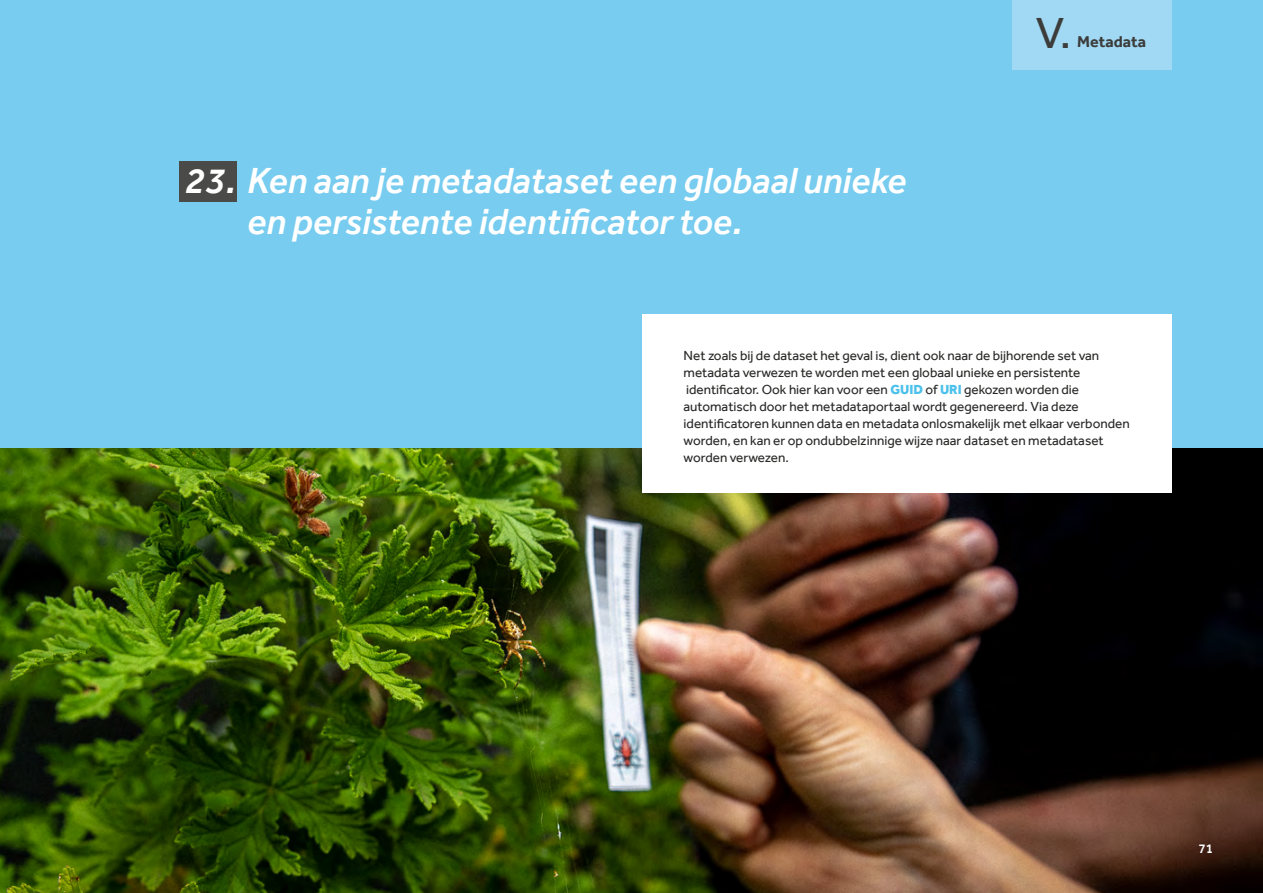
<style>
.page{position:relative;width:1263px;height:893px;background:#77ccef}
.page>*{position:absolute;margin:0;border:0;box-sizing:border-box;transform-origin:0 0}
.t1{font:44.7px "Effra";color:#3c3c3b}
.t2{font:italic 500 37.35px/41.2px "Effra";color:#fff}
.t3{font:700 16.2px "Effra";color:#3c3c3b}
.t4{font:13.5px/17px "Effra";color:#282827}
.t5{font:500 13.5px "Effra";color:#fff}
.s1{font-weight:800;color:#4bc1eb}
</style>
<div class="page">
<img style="left:0;top:449px;width:1263px;height:444px">
<div style="left:642px;top:315px;width:529px;height:178px;background:#fff"></div>
<div style="left:180px;top:162px;width:57px;height:40px;background:#4a4a49"></div>
<div style="left:1012px;top:0;width:159px;height:70px;background:#a1d9f4"></div>
<h2 class="t2" style="left:247px;top:159px;width:661px;text-indent:-62px">23. Ken aan je metadataset een globaal unieke en persistente identificator toe.</h2>
<h1 class="t1" style="left:1036px;top:6px;width:37px">V.</h1>
<p class="t3" style="left:1077px;top:32px;width:71px">Metadata</p>
<p class="t4" style="left:684px;top:347px;width:448px">Net zoals bij de dataset het geval is, dient ook naar de bijhorende set van metadata verwezen te worden met een globaal unieke en persistente identificator. Ook hier kan voor een <span class="s1">GUID</span> of <span class="s1">URI</span> gekozen worden die automatisch door het metadataportaal wordt gegenereerd. Via deze identificatoren kunnen data en metadata onlosmakelijk met elkaar verbonden worden, en kan er op ondubbelzinnige wijze naar dataset en metadataset worden verwezen.</p>
<p class="t5" style="left:1198px;top:841px;width:16px">71</p>
</div>
